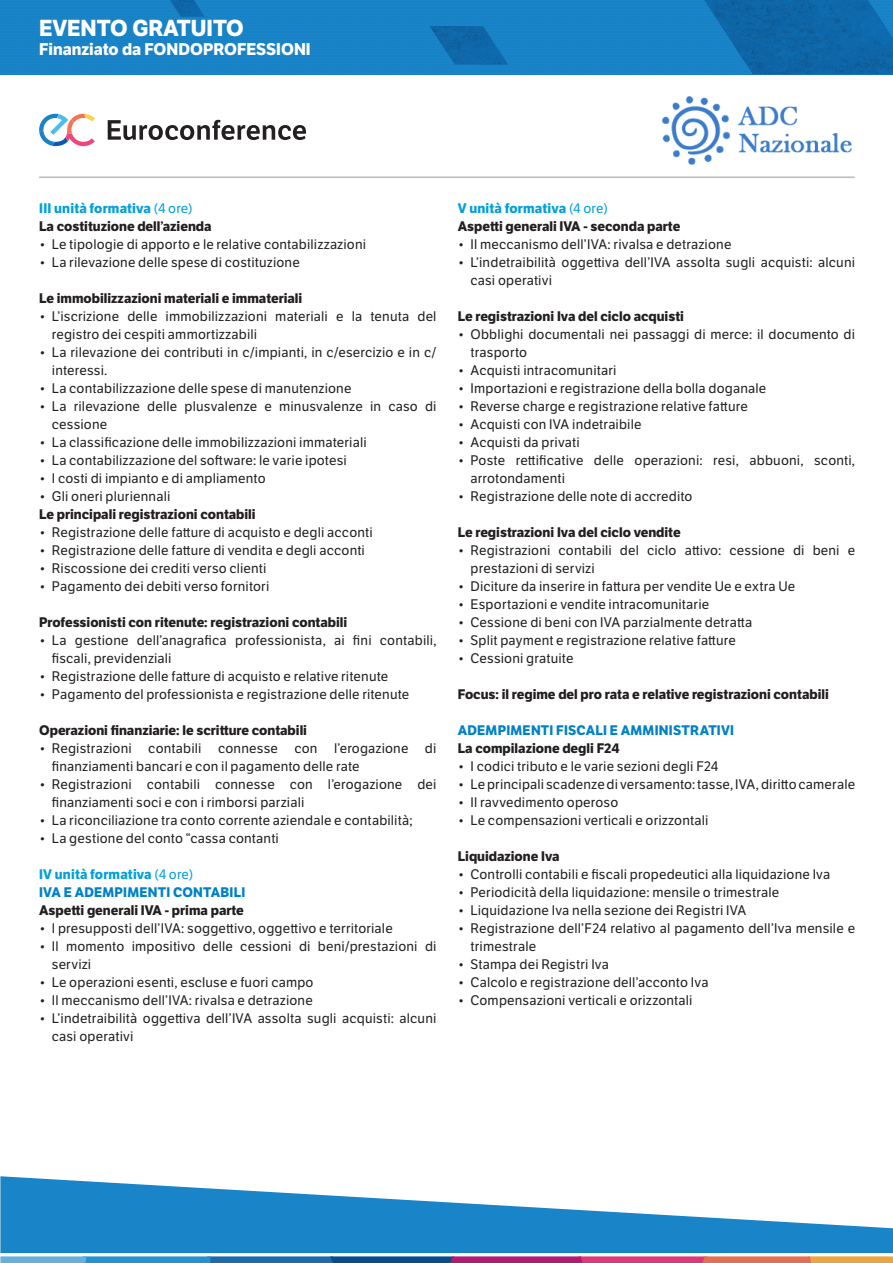
<style>
.page{position:relative;width:893px;height:1263px;background:#fff}
.page>*{position:absolute;margin:0;border:0;box-sizing:border-box;transform-origin:0 0}
.t1{font:700 22.5px "LFT Etica";color:#fff}
.t2{font:700 16.5px "LFT Etica";color:#fff}
.t3{font:13.5px/18px "LFT Etica";letter-spacing:.015em;color:#231f20}
.t4{font:700 13.5px "LFT Etica";color:#231f20}
.t5{font:700 13.5px "LFT Etica";letter-spacing:.015em;color:#00a0dc}
.t6{font:700 13.5px "LFT Etica";letter-spacing:.015em;color:#0082c6}
.s1{font-weight:400}
</style>
<div class="page">
<div style="left:0;top:0;width:893px;height:74px;background:#1984c7"></div>
<img style="left:704px;top:0;width:189px;height:74px">
<img style="left:430px;top:26px;width:78px;height:39px">
<img style="left:170px;top:0;width:35px;height:17px">
<svg style="left:0;top:1256px;width:893px;height:7px;background:#846f93"></svg>
<svg style="left:0;top:1176px;width:893px;height:77px;fill:#1984c7"></svg>
<hr style="left:39px;top:176px;width:816px;height:2px;background:#231f20">
<img style="left:662px;top:96px;width:190px;height:69px">
<svg style="left:108px;top:120px;width:198px;height:20px"></svg>
<svg style="left:39px;top:114px;width:56px;height:32px"></svg>
<h1 class="t1" style="left:39px;top:14px;width:206px">EVENTO GRATUITO</h1>
<p class="t2" style="left:39px;top:39px;width:273px">Finanziato da FONDOPROFESSIONI</p>
<p class="t5" style="left:39px;top:200px;width:155px">III unità formativa <span class="s1">(4 ore)</span></p>
<p class="t4" style="left:39px;top:218px;width:174px">La costituzione dell’azienda</p>
<p class="t3" style="left:39px;top:235px;width:328px">• Le tipologie di apporto e le relative contabilizzazioni</p>
<p class="t3" style="left:39px;top:253px;width:262px">• La rilevazione delle spese di costituzione</p>
<p class="t4" style="left:39px;top:290px;width:265px">Le immobilizzazioni materiali e immateriali</p>
<p class="t3" style="left:52px;top:307px;width:386px;text-indent:-13px">• L’iscrizione delle immobilizzazioni materiali e la tenuta del registro dei cespiti ammortizzabili</p>
<p class="t3" style="left:52px;top:343px;width:386px;text-indent:-13px">• La rilevazione dei contributi in c/impianti, in c/esercizio e in c/ interessi.</p>
<p class="t3" style="left:39px;top:379px;width:314px">• La contabilizzazione delle spese di manutenzione</p>
<p class="t3" style="left:52px;top:397px;width:386px;text-indent:-13px">• La rilevazione delle plusvalenze e minusvalenze in caso di cessione</p>
<p class="t3" style="left:39px;top:433px;width:329px">• La classificazione delle immobilizzazioni immateriali</p>
<p class="t3" style="left:39px;top:451px;width:309px">• La contabilizzazione del software: le varie ipotesi</p>
<p class="t3" style="left:39px;top:469px;width:228px">• I costi di impianto e di ampliamento</p>
<p class="t3" style="left:39px;top:487px;width:133px">• Gli oneri pluriennali</p>
<p class="t4" style="left:39px;top:506px;width:218px">Le principali registrazioni contabili</p>
<p class="t3" style="left:39px;top:523px;width:335px">• Registrazione delle fatture di acquisto e degli acconti</p>
<p class="t3" style="left:39px;top:541px;width:327px">• Registrazione delle fatture di vendita e degli acconti</p>
<p class="t3" style="left:39px;top:559px;width:229px">• Riscossione dei crediti verso clienti</p>
<p class="t3" style="left:39px;top:577px;width:232px">• Pagamento dei debiti verso fornitori</p>
<p class="t4" style="left:39px;top:614px;width:310px">Professionisti con ritenute: registrazioni contabili</p>
<p class="t3" style="left:52px;top:631px;width:386px;text-indent:-13px">• La gestione dell’anagrafica professionista, ai fini contabili, fiscali, previdenziali</p>
<p class="t3" style="left:39px;top:667px;width:351px">• Registrazione delle fatture di acquisto e relative ritenute</p>
<p class="t3" style="left:39px;top:685px;width:372px">• Pagamento del professionista e registrazione delle ritenute</p>
<p class="t4" style="left:39px;top:722px;width:269px">Operazioni finanziarie: le scritture contabili</p>
<p class="t3" style="left:52px;top:739px;width:386px;text-indent:-13px">• Registrazioni contabili connesse con l’erogazione di finanziamenti bancari e con il pagamento delle rate</p>
<p class="t3" style="left:52px;top:775px;width:386px;text-indent:-13px">• Registrazioni contabili connesse con l’erogazione dei finanziamenti soci e con i rimborsi parziali</p>
<p class="t3" style="left:39px;top:811px;width:375px">• La riconciliazione tra conto corrente aziendale e contabilità;</p>
<p class="t3" style="left:39px;top:829px;width:241px">• La gestione del conto “cassa contanti</p>
<p class="t5" style="left:39px;top:866px;width:156px">IV unità formativa <span class="s1">(4 ore)</span></p>
<p class="t6" style="left:39px;top:884px;width:208px">IVA E ADEMPIMENTI CONTABILI</p>
<p class="t4" style="left:39px;top:902px;width:206px">Aspetti generali IVA - prima parte</p>
<p class="t3" style="left:39px;top:919px;width:355px">• I presupposti dell’IVA: soggettivo, oggettivo e territoriale</p>
<p class="t3" style="left:52px;top:937px;width:386px;text-indent:-13px">• Il momento impositivo delle cessioni di beni/prestazioni di servizi</p>
<p class="t3" style="left:39px;top:973px;width:276px">• Le operazioni esenti, escluse e fuori campo</p>
<p class="t3" style="left:39px;top:991px;width:275px">• Il meccanismo dell’IVA: rivalsa e detrazione</p>
<p class="t3" style="left:52px;top:1009px;width:386px;text-indent:-13px">• L’indetraibilità oggettiva dell’IVA assolta sugli acquisti: alcuni casi operativi</p>
<p class="t5" style="left:458px;top:200px;width:152px">V unità formativa <span class="s1">(4 ore)</span></p>
<p class="t4" style="left:458px;top:218px;width:224px">Aspetti generali IVA - seconda parte</p>
<p class="t3" style="left:458px;top:235px;width:275px">• Il meccanismo dell’IVA: rivalsa e detrazione</p>
<p class="t3" style="left:470px;top:253px;width:386px;text-indent:-13px">• L’indetraibilità oggettiva dell’IVA assolta sugli acquisti: alcuni casi operativi</p>
<p class="t4" style="left:458px;top:308px;width:228px">Le registrazioni Iva del ciclo acquisti</p>
<p class="t3" style="left:470px;top:325px;width:386px;text-indent:-13px">• Obblighi documentali nei passaggi di merce: il documento di trasporto</p>
<p class="t3" style="left:458px;top:361px;width:160px">• Acquisti intracomunitari</p>
<p class="t3" style="left:458px;top:379px;width:310px">• Importazioni e registrazione della bolla doganale</p>
<p class="t3" style="left:458px;top:397px;width:292px">• Reverse charge e registrazione relative fatture</p>
<p class="t3" style="left:458px;top:415px;width:185px">• Acquisti con IVA indetraibile</p>
<p class="t3" style="left:458px;top:433px;width:124px">• Acquisti da privati</p>
<p class="t3" style="left:470px;top:451px;width:386px;text-indent:-13px">• Poste rettificative delle operazioni: resi, abbuoni, sconti, arrotondamenti</p>
<p class="t3" style="left:458px;top:487px;width:236px">• Registrazione delle note di accredito</p>
<p class="t4" style="left:458px;top:524px;width:224px">Le registrazioni Iva del ciclo vendite</p>
<p class="t3" style="left:470px;top:541px;width:386px;text-indent:-13px">• Registrazioni contabili del ciclo attivo: cessione di beni e prestazioni di servizi</p>
<p class="t3" style="left:458px;top:577px;width:339px">• Diciture da inserire in fattura per vendite Ue e extra Ue</p>
<p class="t3" style="left:458px;top:595px;width:253px">• Esportazioni e vendite intracomunitarie</p>
<p class="t3" style="left:458px;top:613px;width:296px">• Cessione di beni con IVA parzialmente detratta</p>
<p class="t3" style="left:458px;top:631px;width:280px">• Split payment e registrazione relative fatture</p>
<p class="t3" style="left:458px;top:649px;width:117px">• Cessioni gratuite</p>
<p class="t4" style="left:458px;top:686px;width:373px">Focus: il regime del pro rata e relative registrazioni contabili</p>
<p class="t6" style="left:458px;top:722px;width:278px">ADEMPIMENTI FISCALI E AMMINISTRATIVI</p>
<p class="t4" style="left:458px;top:740px;width:163px">La compilazione degli F24</p>
<p class="t3" style="left:458px;top:757px;width:262px">• I codici tributo e le varie sezioni degli F24</p>
<p class="t3" style="left:458px;top:775px;width:399px">• Le principali scadenze di versamento: tasse, IVA, diritto camerale</p>
<p class="t3" style="left:458px;top:793px;width:162px">• Il ravvedimento operoso</p>
<p class="t3" style="left:458px;top:811px;width:252px">• Le compensazioni verticali e orizzontali</p>
<p class="t4" style="left:458px;top:848px;width:103px">Liquidazione Iva</p>
<p class="t3" style="left:458px;top:865px;width:374px">• Controlli contabili e fiscali propedeutici alla liquidazione Iva</p>
<p class="t3" style="left:458px;top:883px;width:323px">• Periodicità della liquidazione: mensile o trimestrale</p>
<p class="t3" style="left:458px;top:901px;width:290px">• Liquidazione Iva nella sezione dei Registri IVA</p>
<p class="t3" style="left:470px;top:919px;width:386px;text-indent:-13px">• Registrazione dell’F24 relativo al pagamento dell’Iva mensile e trimestrale</p>
<p class="t3" style="left:458px;top:955px;width:153px">• Stampa dei Registri Iva</p>
<p class="t3" style="left:458px;top:973px;width:252px">• Calcolo e registrazione dell’acconto Iva</p>
<p class="t3" style="left:458px;top:991px;width:236px">• Compensazioni verticali e orizzontali</p>
</div>
